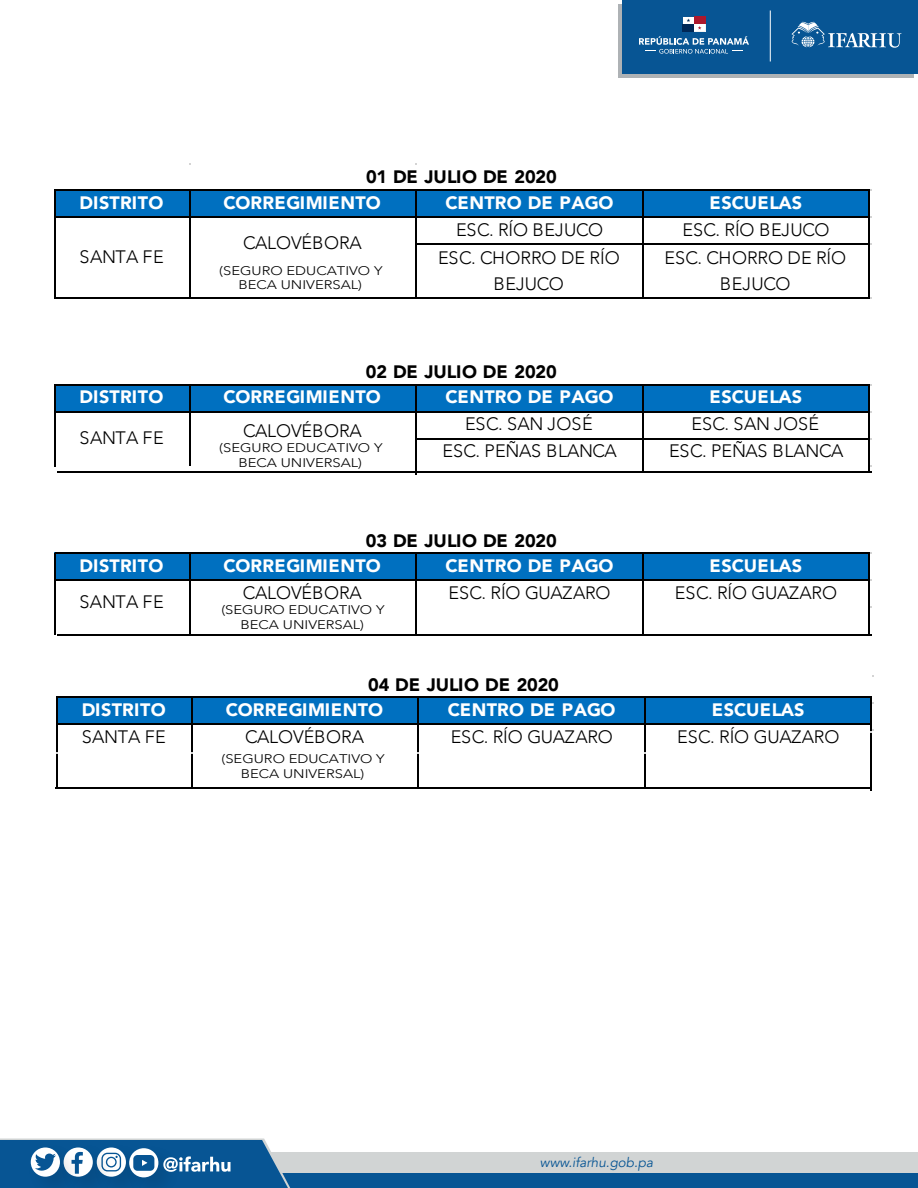
<style>
.page{position:relative;width:918px;height:1188px;background:#fff}
.page>*{position:absolute;margin:0;border:0;box-sizing:border-box;transform-origin:0 0}
.t1{font:300 18px/25.5px "Avenir";letter-spacing:-.01em;color:#000;text-align:center}
.t2{font:900 18px "Avenir";letter-spacing:.01em;color:#fff}
.t3{font:900 18px "Avenir";letter-spacing:-.01em;color:#000}
.t4{font:300 18px "Avenir";letter-spacing:.02em;color:#000}
.t5{font:italic 13.5px "Avenir";color:#075594}
.t6{font:300 12.45px/15px "Avenir";color:#000;text-align:center;scale:1.18 1}
</style>
<div class="page">
<div style="left:618px;top:4px;width:296px;height:74px;background:#aeb2b5"></div>
<div style="left:0;top:1152px;width:918px;height:36px;background:#d1d4d4"></div>
<div style="left:0;top:1173px;width:918px;height:15px;background:#075594"></div>
<div style="left:622px;top:0;width:296px;height:74px;background:#075594"></div>
<svg style="left:0;top:1138px;width:290px;height:50px"></svg>
<svg style="left:639px;top:16px;width:110px;height:38px"></svg>
<svg style="left:791px;top:22px;width:110px;height:26px"></svg>
<hr style="left:770px;top:10px;width:1px;height:52px;background:#fff">
<div style="left:54px;top:189px;width:816px;height:29px;background:#0070c0"></div>
<div style="left:54px;top:384px;width:816px;height:28px;background:#0070c0"></div>
<div style="left:54px;top:553px;width:816px;height:28px;background:#0070c0"></div>
<div style="left:56px;top:697px;width:816px;height:28px;background:#0070c0"></div>
<hr style="left:56px;top:189px;width:814px;height:1px;background:#000">
<hr style="left:56px;top:216px;width:814px;height:2px;background:#000">
<hr style="left:417px;top:243px;width:453px;height:1px;background:#000">
<hr style="left:54px;top:189px;width:2px;height:109px;background:#000">
<hr style="left:189px;top:190px;width:1px;height:108px;background:#000">
<hr style="left:416px;top:190px;width:1px;height:108px;background:#000">
<hr style="left:642px;top:190px;width:2px;height:108px;background:#000">
<hr style="left:56px;top:297px;width:814px;height:1px;background:#000">
<hr style="left:868px;top:190px;width:2px;height:108px;background:#000">
<hr style="left:56px;top:384px;width:814px;height:2px;background:#000">
<hr style="left:56px;top:411px;width:814px;height:1px;background:#000">
<hr style="left:417px;top:438px;width:453px;height:2px;background:#000">
<hr style="left:54px;top:384px;width:2px;height:82px;background:#000">
<hr style="left:189px;top:386px;width:1px;height:80px;background:#000">
<hr style="left:416px;top:386px;width:1px;height:89px;background:#000">
<hr style="left:642px;top:386px;width:2px;height:87px;background:#000">
<hr style="left:58px;top:472px;width:814px;height:1px;background:#000">
<hr style="left:868px;top:386px;width:2px;height:87px;background:#000">
<hr style="left:56px;top:553px;width:814px;height:1px;background:#000">
<hr style="left:56px;top:580px;width:814px;height:1px;background:#000">
<hr style="left:54px;top:553px;width:2px;height:81px;background:#000">
<hr style="left:189px;top:554px;width:1px;height:80px;background:#000">
<hr style="left:416px;top:554px;width:1px;height:80px;background:#000">
<hr style="left:642px;top:554px;width:2px;height:80px;background:#000">
<hr style="left:57px;top:634px;width:815px;height:2px;background:#000">
<hr style="left:868px;top:554px;width:2px;height:80px;background:#000">
<hr style="left:58px;top:697px;width:814px;height:1px;background:#000">
<hr style="left:58px;top:724px;width:814px;height:1px;background:#000">
<hr style="left:56px;top:697px;width:2px;height:92px;background:#000">
<hr style="left:191px;top:698px;width:2px;height:90px;background:#000">
<hr style="left:418px;top:698px;width:1px;height:90px;background:#000">
<hr style="left:644px;top:698px;width:2px;height:90px;background:#000">
<hr style="left:56px;top:788px;width:814px;height:1px;background:#000">
<hr style="left:870px;top:697px;width:2px;height:94px;background:#000">
<p class="t3" style="left:366px;top:161px;width:192px">01 DE JULIO DE 2020</p>
<p class="t2" style="left:80px;top:187px;width:85px">DISTRITO</p>
<p class="t2" style="left:224px;top:187px;width:159px">CORREGIMIENTO</p>
<p class="t2" style="left:445px;top:187px;width:169px">CENTRO DE PAGO</p>
<p class="t2" style="left:710px;top:187px;width:94px">ESCUELAS</p>
<p class="t1" style="left:456px;top:217px;width:149px">ESC. RÍO BEJUCO</p>
<p class="t1" style="left:683px;top:217px;width:149px">ESC. RÍO BEJUCO</p>
<p class="t1" style="left:438px;top:245px;width:183px">ESC. CHORRO DE RÍO<br>BEJUCO</p>
<p class="t1" style="left:665px;top:245px;width:183px">ESC. CHORRO DE RÍO<br>BEJUCO</p>
<p class="t1" style="left:243px;top:230px;width:120px">CALOVÉBORA</p>
<p class="t1" style="left:80px;top:244px;width:86px">SANTA FE</p>
<p class="t6" style="left:219px;top:263px;width:140px">(SEGURO EDUCATIVO Y<br>BECA UNIVERSAL)</p>
<p class="t3" style="left:366px;top:356px;width:192px">02 DE JULIO DE 2020</p>
<p class="t2" style="left:80px;top:382px;width:85px">DISTRITO</p>
<p class="t2" style="left:224px;top:382px;width:159px">CORREGIMIENTO</p>
<p class="t2" style="left:445px;top:382px;width:169px">CENTRO DE PAGO</p>
<p class="t2" style="left:710px;top:382px;width:94px">ESCUELAS</p>
<p class="t4" style="left:465px;top:414px;width:129px">ESC. SAN JOSÉ</p>
<p class="t4" style="left:692px;top:414px;width:129px">ESC. SAN JOSÉ</p>
<p class="t1" style="left:443px;top:439px;width:176px">ESC. PEÑAS BLANCA</p>
<p class="t1" style="left:669px;top:439px;width:176px">ESC. PEÑAS BLANCA</p>
<p class="t1" style="left:243px;top:418px;width:120px">CALOVÉBORA</p>
<p class="t1" style="left:80px;top:425px;width:86px">SANTA FE</p>
<p class="t6" style="left:219px;top:440px;width:140px">(SEGURO EDUCATIVO Y<br>BECA UNIVERSAL)</p>
<p class="t3" style="left:366px;top:525px;width:192px">03 DE JULIO DE 2020</p>
<p class="t2" style="left:80px;top:551px;width:85px">DISTRITO</p>
<p class="t2" style="left:224px;top:551px;width:159px">CORREGIMIENTO</p>
<p class="t2" style="left:445px;top:551px;width:169px">CENTRO DE PAGO</p>
<p class="t2" style="left:710px;top:551px;width:94px">ESCUELAS</p>
<p class="t1" style="left:80px;top:589px;width:86px">SANTA FE</p>
<p class="t1" style="left:243px;top:580px;width:120px">CALOVÉBORA</p>
<p class="t1" style="left:449px;top:580px;width:164px">ESC. RÍO GUAZARO</p>
<p class="t1" style="left:675px;top:580px;width:164px">ESC. RÍO GUAZARO</p>
<p class="t6" style="left:221px;top:602px;width:140px">(SEGURO EDUCATIVO Y<br>BECA UNIVERSAL)</p>
<p class="t3" style="left:368px;top:669px;width:192px">04 DE JULIO DE 2020</p>
<p class="t2" style="left:82px;top:695px;width:85px">DISTRITO</p>
<p class="t2" style="left:226px;top:695px;width:159px">CORREGIMIENTO</p>
<p class="t2" style="left:448px;top:695px;width:169px">CENTRO DE PAGO</p>
<p class="t2" style="left:712px;top:695px;width:94px">ESCUELAS</p>
<p class="t1" style="left:82px;top:724px;width:86px">SANTA FE</p>
<p class="t1" style="left:245px;top:724px;width:120px">CALOVÉBORA</p>
<p class="t1" style="left:451px;top:724px;width:164px">ESC. RÍO GUAZARO</p>
<p class="t1" style="left:677px;top:724px;width:164px">ESC. RÍO GUAZARO</p>
<p class="t6" style="left:222px;top:751px;width:140px">(SEGURO EDUCATIVO Y<br>BECA UNIVERSAL)</p>
<p class="t5" style="left:540px;top:1154px;width:115px">www.ifarhu.gob.pa</p>
</div>
